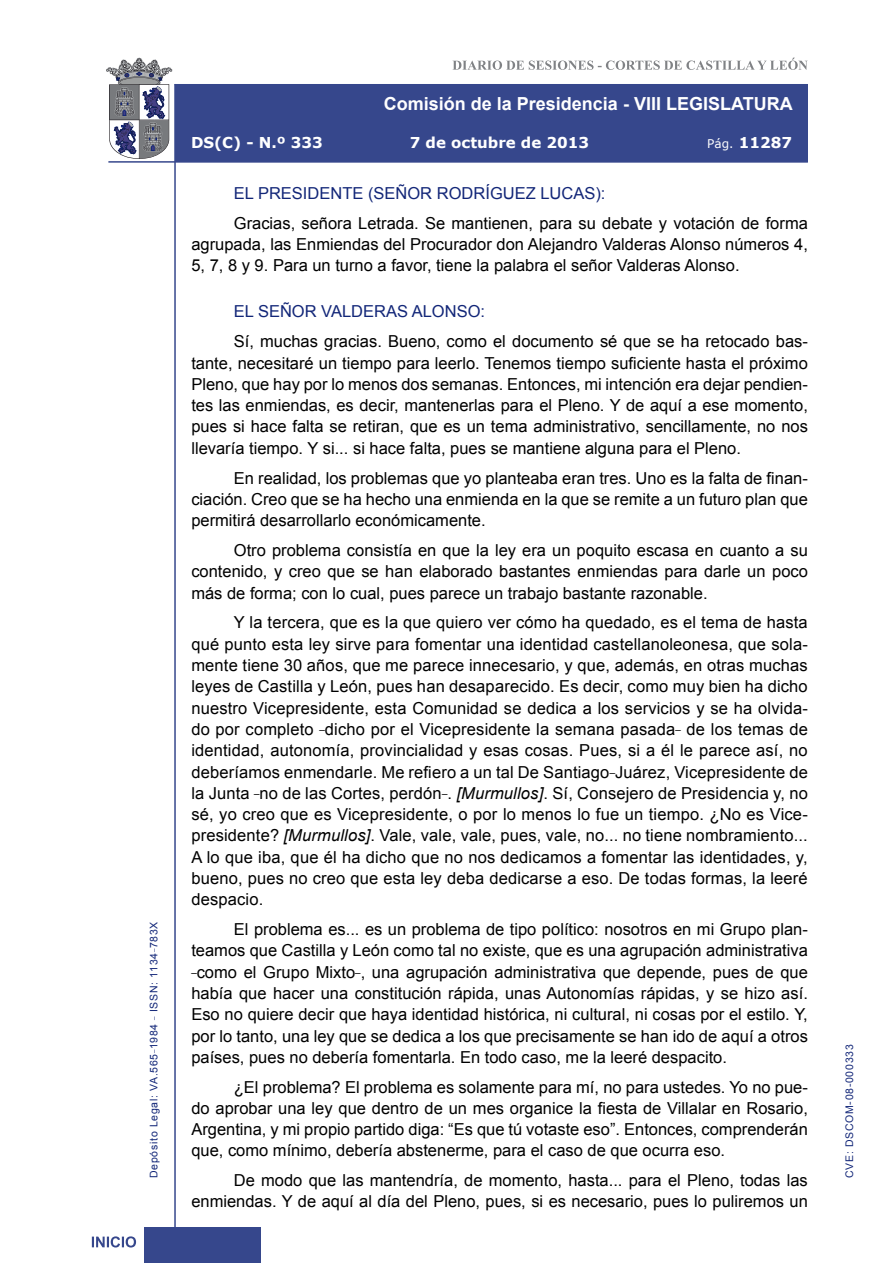
<style>
.page{position:relative;width:893px;height:1263px;background:#fff}
.page>*{position:absolute;margin:0;border:0;box-sizing:border-box;transform-origin:0 0}
.t1{font:700 18px "Arial";color:#fff}
.t2{font:16.5px/21.3px "Arial";color:#000;text-align:justify}
.Orador{font:16.5px "Arial";color:#122678}
.t3{font:700 15px "Verdana";color:#fff}
.t4{font:10.5px "Arial";letter-spacing:.065em;color:#122678}
.s1{font-weight:400;font-size:12px}
.s2{font-style:italic}
</style>
<div class="page">
<svg style="left:452px;top:58px;width:356px;height:12px"></svg>
<hr style="left:174px;top:84px;width:2px;height:1179px;background:#36478c">
<div style="left:144px;top:1227px;width:117px;height:36px;background:#36478c"></div>
<div style="left:175px;top:84px;width:633px;height:78px;background:#36478c"></div>
<hr style="left:108px;top:161px;width:700px;height:2px;background:#36478c">
<svg style="left:92px;top:1236px;width:44px;height:11px"></svg>
<svg style="left:106px;top:58px;width:66px;height:101px"></svg>
<p class="t4" style="left:147px;top:1178px;width:258px;rotate:-90deg">Depósito Legal: VA.565<sup>_</sup>1984 <sup>_</sup> ISSN: 1134<sup>_</sup>783X</p>
<p class="t1" style="left:384px;top:92px;width:410px">Comisión de la Presidencia - VIII LEGISLATURA</p>
<p class="t3" style="left:191px;top:132px;width:133px">DS(C) - N.º 333</p>
<p class="t3" style="left:410px;top:132px;width:181px">7 de octubre de 2013</p>
<p class="t3" style="left:707px;top:132px;width:86px"><span class="s1">Pág.</span> 11287</p>
<p class="Orador" style="left:234px;top:183px;width:373px">EL PRESIDENTE (SEÑOR RODRÍGUEZ LUCAS):</p>
<p class="t2" style="left:191px;top:212px;width:618px;text-indent:43px">Gracias, señora Letrada. Se mantienen, para su debate y votación de forma agrupada, las Enmiendas del Procurador don Alejandro Valderas Alonso números 4, 5, 7, 8 y 9. Para un turno a favor, tiene la palabra el señor Valderas Alonso.</p>
<p class="Orador" style="left:234px;top:301px;width:253px">EL SEÑOR VALDERAS ALONSO:</p>
<p class="t2" style="left:191px;top:331px;width:618px;text-indent:43px">Sí, muchas gracias. Bueno, como el documento sé que se ha retocado bas&shy;tante, necesitaré un tiempo para leerlo. Tenemos tiempo suficiente hasta el próximo Pleno, que hay por lo menos dos semanas. Entonces, mi intención era dejar pendien&shy;tes las enmiendas, es decir, mantenerlas para el Pleno. Y de aquí a ese momento, pues si hace falta se retiran, que es un tema administrativo, sencillamente, no nos llevaría tiempo. Y si... si hace falta, pues se mantiene alguna para el Pleno.</p>
<p class="t2" style="left:191px;top:467px;width:618px;text-indent:43px">En realidad, los problemas que yo planteaba eran tres. Uno es la falta de finan&shy;ciación. Creo que se ha hecho una enmienda en la que se remite a un futuro plan que permitirá desarrollarlo económicamente.</p>
<p class="t2" style="left:191px;top:540px;width:618px;text-indent:43px">Otro problema consistía en que la ley era un poquito escasa en cuanto a su contenido, y creo que se han elaborado bastantes enmiendas para darle un poco más de forma; con lo cual, pues parece un trabajo bastante razonable.</p>
<p class="t2" style="left:191px;top:612px;width:618px;text-indent:43px">Y la tercera, que es la que quiero ver cómo ha quedado, es el tema de hasta qué punto esta ley sirve para fomentar una identidad castellanoleonesa, que sola&shy;mente tiene 30 años, que me parece innecesario, y que, además, en otras muchas leyes de Castilla y León, pues han desaparecido. Es decir, como muy bien ha dicho nuestro Vicepresidente, esta Comunidad se dedica a los servicios y se ha olvida&shy;do por completo <sup>_</sup>dicho por el Vicepresidente la semana pasada<sup>_</sup> de los temas de identidad, autonomía, provincialidad y esas cosas. Pues, si a él le parece así, no deberíamos enmendarle. Me refiero a un tal De Santiago<sup>_</sup>Juárez, Vicepresidente de la Junta <sup>_</sup>no de las Cortes, perdón<sup>_</sup>. <span class="s2">[Murmullos]</span>. Sí, Consejero de Presidencia y, no sé, yo creo que es Vicepresidente, o por lo menos lo fue un tiempo. ¿No es Vice&shy;presidente? <span class="s2">[Murmullos]</span>. Vale, vale, vale, pues, vale, no... no tiene nombramiento...<br>A lo que iba, que él ha dicho que no nos dedicamos a fomentar las identidades, y, bueno, pues no creo que esta ley deba dedicarse a eso. De todas formas, la leeré despacio.</p>
<p class="t2" style="left:191px;top:919px;width:618px;text-indent:43px">El problema es... es un problema de tipo político: nosotros en mi Grupo plan&shy;teamos que Castilla y León como tal no existe, que es una agrupación administrativa <sup>_</sup>como el Grupo Mixto<sup>_</sup>, una agrupación administrativa que depende, pues de que había que hacer una constitución rápida, unas Autonomías rápidas, y se hizo así.<br>Eso no quiere decir que haya identidad histórica, ni cultural, ni cosas por el estilo. Y, por lo tanto, una ley que se dedica a los que precisamente se han ido de aquí a otros países, pues no debería fomentarla. En todo caso, me la leeré despacito.</p>
<p class="t2" style="left:191px;top:1076px;width:618px;text-indent:43px">¿El problema? El problema es solamente para mí, no para ustedes. Yo no pue&shy;do aprobar una ley que dentro de un mes organice la fiesta de Villalar en Rosario, Argentina, y mi propio partido diga: “Es que tú votaste eso”. Entonces, comprenderán que, como mínimo, debería abstenerme, para el caso de que ocurra eso.</p>
<p class="t2" style="left:191px;top:1169px;width:618px;text-align:right">De modo que las mantendría, de momento, hasta... para el Pleno, todas las enmiendas. Y de aquí al día del Pleno, pues, si es necesario, pues lo puliremos un</p>
<p class="t4" style="left:843px;top:1178px;width:135px;rotate:-90deg">CVE: DSCOM-08-000333</p>
</div>
